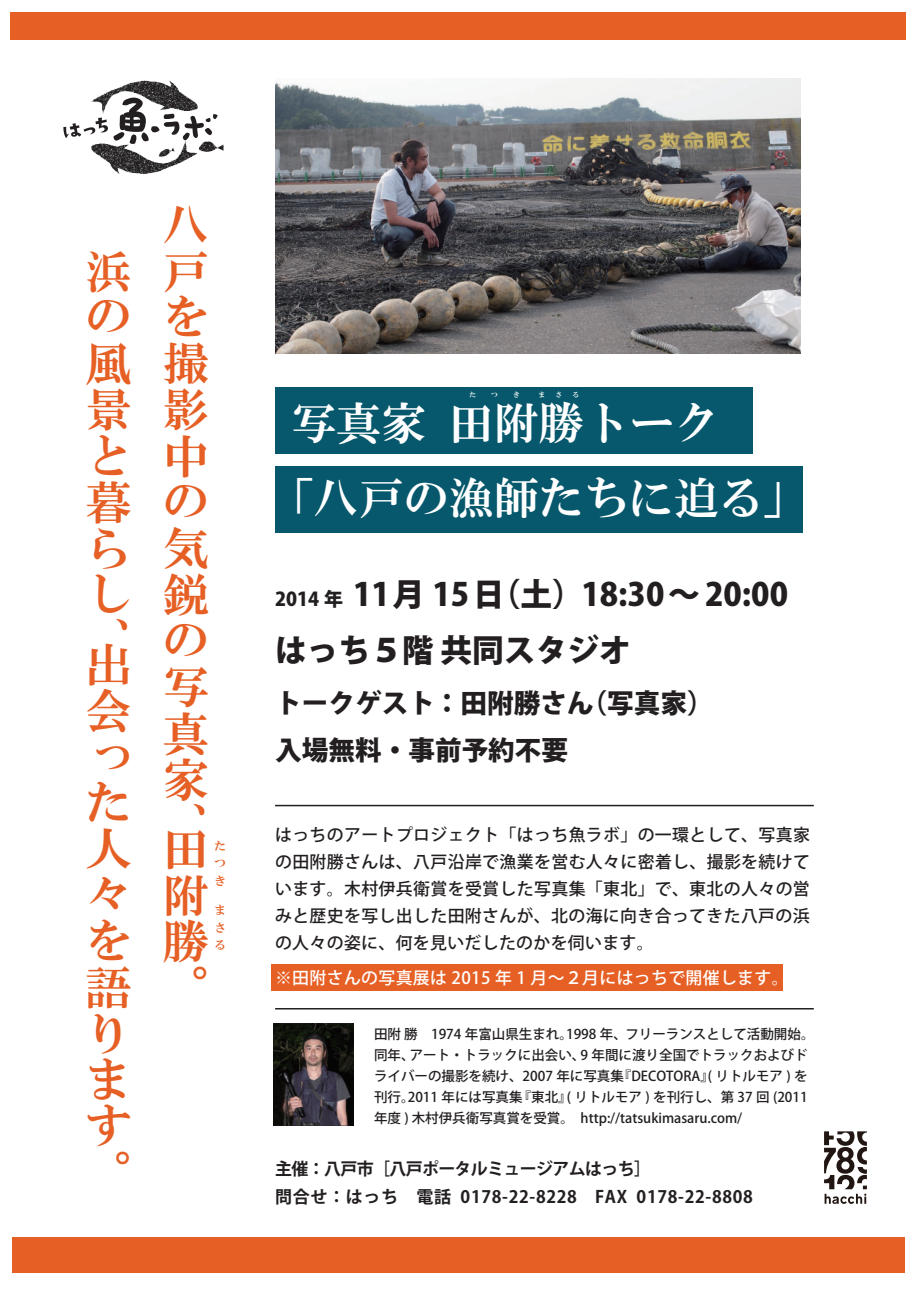
<style>
.page{position:relative;width:919px;height:1289px;background:#fff}
.page>*{position:absolute;margin:0;border:0;box-sizing:border-box;transform-origin:0 0}
.t1{font:46.2px/46.2px "HG Mincho E";color:#e65f24;text-align:justify}
.t2{font:45px/75.4px "HG Mincho E";color:#fff}
.t3{font:800 31.65px/55.5px "Koz Go Pr 6 N";color:#231f20}
.t4{font:800 26.7px/46.7px "Koz Go Pr 6 N";color:#231f20}
.t5{font:500 16.95px/27px "Koz Go Pr 6 N";letter-spacing:.02em;color:#231f20;text-align:justify}
.t6{font:700 16.95px/28.3px "Koz Go Pr 6 N";letter-spacing:.04em;color:#231f20}
.t7{font:500 16.95px "Koz Go Pr 6 N";letter-spacing:.02em;color:#fff}
.t8{font:500 13.5px/21px "Koz Go Pr 6 N";color:#231f20}
.t9{font:11.55px/17.4px "HG Mincho E";color:#e65f24;text-align:justify}
.t10{font:6.75px "HG Mincho E";color:#fff}
.s1{font-size:19.05px}
</style>
<div class="page">
<div style="left:271px;top:964px;width:511px;height:26px;background:#e65f24"></div>
<img style="left:91px;top:80px;width:92px;height:80px">
<img style="left:152px;top:94px;width:72px;height:57px">
<img style="left:112px;top:100px;width:110px;height:75px">
<svg style="left:63px;top:97px;width:155px;height:47px"></svg>
<img style="left:275px;top:78px;width:525px;height:275px">
<div style="left:11px;top:13px;width:895px;height:27px;background:#e65f24"></div>
<div style="left:13px;top:1237px;width:892px;height:35px;background:#e65f24"></div>
<svg style="left:824px;top:1131px;width:42px;height:72px"></svg>
<div style="left:275px;top:386px;width:477px;height:67px;background:#07586c"></div>
<div style="left:275px;top:465px;width:527px;height:67px;background:#07586c"></div>
<hr style="left:275px;top:804px;width:538px;height:2px;background:#231f20">
<hr style="left:275px;top:1008px;width:538px;height:1px;background:#231f20">
<img style="left:273px;top:1023px;width:80px;height:102px">
<h1 class="t1" style="left:85px;top:248px;width:47px">浜の風景と暮らし、</h1>
<h1 class="t1" style="left:85px;top:640px;width:48px;text-align:left">出会った人々を語ります。</h1>
<h1 class="t1" style="left:163px;top:201px;width:47px">八戸を撮影中の気鋭の写真家、</h1>
<h1 class="t1" style="left:163px;top:825px;width:47px">田附勝。</h1>
<p class="t9" style="left:214px;top:837px;width:12px">たつき</p>
<p class="t9" style="left:214px;top:901px;width:12px">まさる</p>
<p class="t10" style="left:469px;top:391px;width:8px">た</p>
<p class="t10" style="left:491px;top:391px;width:8px">つ</p>
<p class="t10" style="left:513px;top:391px;width:34px">き　ま</p>
<p class="t10" style="left:555px;top:391px;width:8px">さ</p>
<p class="t10" style="left:572px;top:391px;width:8px">る</p>
<h2 class="t2" style="left:268px;top:385px;width:542px;text-indent:23px">写真家 田附勝トーク<br>「八戸の漁師たちに迫る」</h2>
<h3 class="t3" style="left:275px;top:567px;width:514px"><span class="s1">2014 年</span> 11月 15日（土）18:30～ 20:00はっち５階 共同スタジオ</h3>
<h3 class="t4" style="left:275px;top:680px;width:440px">トークゲスト ：田附勝さん（写真家）入場無料・事前予約不要</h3>
<p class="t5" style="left:275px;top:821px;width:536px">はっちのアートプロジェクト「はっち魚ラボ」の一環として、写真家の田附勝さんは、八戸沿岸で漁業を営む人々に密着し、撮影を続けています。木村伊兵衛賞を受賞した写真集「東北」で、東北の人々の営みと歴史を写し出した田附さんが、北の海に向き合ってきた八戸の浜の人々の姿に、何を見いだしたのかを伺います。</p>
<p class="t7" style="left:275px;top:967px;width:515px">※田附さんの写真展は 2015 年 1 月～２月にはっちで開催します。</p>
<p class="t8" style="left:374px;top:1024px;width:442px">田附 勝　1974 年富山県生まれ。1998 年、フリーランスとして活動開始。同年、アート・トラックに出会い、9 年間に渡り全国でトラックおよびドライバーの撮影を続け、2007 年に写真集『DECOTORA』( リトルモア ) を刊行。2011 年には写真集『東北』( リトルモア ) を刊行し、第 37 回 (2011年度 ) 木村伊兵衛写真賞を受賞。　http://tatsukimasaru.com/</p>
<p class="t6" style="left:275px;top:1154px;width:479px">主催：八戸市［八戸ポータルミュージアムはっち］<br>問合せ：はっち　電話 0178-22-8228 FAX 0178-22-8808</p>
</div>
